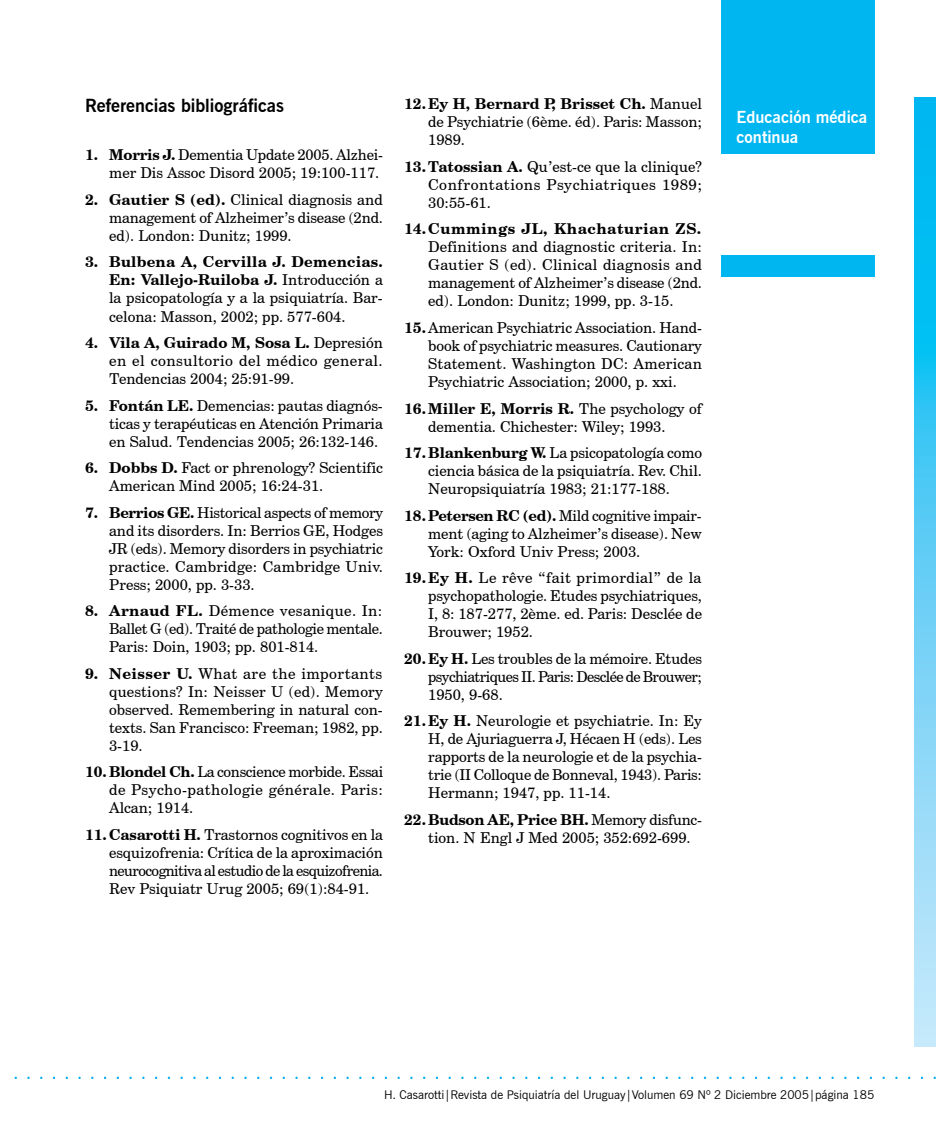
<style>
.page{position:relative;width:936px;height:1132px;background:#fff}
.page>*{position:absolute;margin:0;border:0;box-sizing:border-box;transform-origin:0 0}
.t1{font:700 18px "News Gothic BT";color:#000}
.t2{font:700 16.5px/19.8px "News Gothic BT";color:#fff}
.t3{font:15px/18px "Century Schoolbook BT";color:#000;text-align:justify}
.t4{font:700 15px "Century Schoolbook BT";letter-spacing:.03em;color:#000}
.t5{font:12px "News Gothic BT";color:#000}
.s1{font-weight:700}
</style>
<div class="page">
<div style="left:721px;top:0;width:153px;height:153px;background:#00b6f1"></div>
<div style="left:721px;top:255px;width:153px;height:21px;background:#00b6f1"></div>
<svg style="left:914px;top:98px;width:21px;height:948px"></svg>
<p class="t1" style="left:85px;top:94px;width:200px">Referencias bibliográficas</p>
<p class="t3" style="left:85px;top:146px;width:299px;text-align:right"><span class="s1">1. Morris J.</span> Dementia Update 2005. Alzhei&shy;mer Dis Assoc Disord 2005; 19:100-117.</p>
<p class="t3" style="left:109px;top:190px;width:275px;text-indent:-24px"><span class="s1">2. Gautier S (ed).</span> Clinical diagnosis and management of Alzheimer’s disease (2nd. ed). London: Dunitz; 1999.</p>
<p class="t3" style="left:109px;top:253px;width:275px;text-indent:-24px"><span class="s1">3. Bulbena A, Cervilla J. Demencias.<br>En: Vallejo-Ruiloba J.</span> Introducción a la psicopatología y a la psiquiatría. Bar&shy;celona: Masson, 2002; pp. 577-604.</p>
<p class="t3" style="left:109px;top:333px;width:275px;text-indent:-24px"><span class="s1">4. Vila A, Guirado M, Sosa L.</span> Depresión en el consultorio del médico general.<br>Tendencias 2004; 25:91-99.</p>
<p class="t3" style="left:109px;top:396px;width:275px;text-indent:-24px"><span class="s1">5. Fontán LE.</span> Demencias: pautas diagnós&shy;ticas y terapéuticas en Atención Primaria en Salud. Tendencias 2005; 26:132-146.</p>
<p class="t3" style="left:109px;top:458px;width:275px;text-indent:-24px"><span class="s1">6. Dobbs D.</span> Fact or phrenology? Scientific<br>American Mind 2005; 16:24-31.</p>
<p class="t3" style="left:109px;top:503px;width:276px;text-indent:-24px"><span class="s1">7. Berrios GE.</span> Historical aspects of memory and its disorders. In: Berrios GE, Hodges JR (eds). Memory disorders in psychiatric practice. Cambridge: Cambridge Univ.<br>Press; 2000, pp. 3-33.</p>
<p class="t3" style="left:109px;top:601px;width:275px;text-indent:-24px"><span class="s1">8. Arnaud FL.</span> Démence vesanique. In:<br>Ballet G (ed). Traité de pathologie mentale.<br>Paris: Doin, 1903; pp. 801-814.</p>
<p class="t3" style="left:109px;top:664px;width:275px;text-indent:-24px"><span class="s1">9. Neisser U.</span> What are the importants questions? In: Neisser U (ed). Memory observed. Remembering in natural con&shy;texts. San Francisco: Freeman; 1982, pp.<br>3-19.</p>
<p class="t3" style="left:109px;top:762px;width:275px;text-indent:-24px"><span class="s1">10. Blondel Ch.</span> La conscience morbide. Essai de Psycho-pathologie générale. Paris:<br>Alcan; 1914.</p>
<p class="t3" style="left:109px;top:825px;width:275px;text-indent:-24px"><span class="s1">11. Casarotti H.</span> Trastornos cognitivos en la esquizofrenia: Crítica de la aproximación neurocognitiva al estudio de la esquizofrenia.<br>Rev Psiquiatr Urug 2005; 69(1):84-91.</p>
<p class="t3" style="left:428px;top:95px;width:275px;text-indent:-24px"><span class="s1">12. Ey H, Bernard P, Brisset Ch.</span> Manuel de Psychiatrie (6ème. éd). Paris: Masson; 1989.</p>
<p class="t3" style="left:428px;top:157px;width:275px;text-indent:-24px"><span class="s1">13. Tatossian A.</span> Qu’est-ce que la clinique?<br>Confrontations Psychiatriques 1989; 30:55-61.</p>
<p class="t4" style="left:404px;top:219px;width:299px">14. Cummings JL, Khachaturian ZS.</p>
<p class="t3" style="left:428px;top:238px;width:275px">Definitions and diagnostic criteria. In:<br>Gautier S (ed). Clinical diagnosis and management of Alzheimer’s disease (2nd. ed). London: Dunitz; 1999, pp. 3-15.</p>
<p class="t3" style="left:428px;top:318px;width:275px;text-indent:-24px"><span class="s1">15.</span> American Psychiatric Association. Hand&shy;book of psychiatric measures. Cautionary Statement. Washington DC: American Psychiatric Association; 2000, p. xxi.</p>
<p class="t3" style="left:428px;top:399px;width:275px;text-indent:-24px"><span class="s1">16. Miller E, Morris R.</span> The psychology of dementia. Chichester: Wiley; 1993.</p>
<p class="t3" style="left:428px;top:443px;width:275px;text-indent:-24px"><span class="s1">17. Blankenburg W.</span> La psicopatología como ciencia básica de la psiquiatría. Rev. Chil.<br>Neuropsiquiatría 1983; 21:177-188.</p>
<p class="t3" style="left:428px;top:506px;width:275px;text-indent:-24px"><span class="s1">18. Petersen RC (ed).</span> Mild cognitive impair&shy;ment (aging to Alzheimer’s disease). New York: Oxford Univ Press; 2003.</p>
<p class="t3" style="left:428px;top:568px;width:275px;text-indent:-24px"><span class="s1">19. Ey H.</span> Le rêve “fait primordial” de la psychopathologie. Etudes psychiatriques, I, 8: 187-277, 2ème. ed. Paris: Desclée de Brouwer; 1952.</p>
<p class="t3" style="left:428px;top:649px;width:275px;text-indent:-24px"><span class="s1">20. Ey H.</span> Les troubles de la mémoire. Etudes psychiatriques II. Paris: Desclée de Brouwer; 1950, 9-68.</p>
<p class="t3" style="left:428px;top:711px;width:275px;text-indent:-24px"><span class="s1">21. Ey H.</span> Neurologie et psychiatrie. In: Ey H, de Ajuriaguerra J, Hécaen H (eds). Les rapports de la neurologie et de la psychia&shy;trie (II Colloque de Bonneval, 1943). Paris:<br>Hermann; 1947, pp. 11-14.</p>
<p class="t3" style="left:428px;top:810px;width:275px;text-indent:-24px"><span class="s1">22. Budson AE, Price BH.</span> Memory disfunc&shy;tion. N Engl J Med 2005; 352:692-699.</p>
<p class="t2" style="left:736px;top:107px;width:132px">Educación médica continua</p>
<p class="t5" style="left:384px;top:1086px;width:491px">H. Casarotti|Revista de Psiquiatría del Uruguay|Volumen 69 Nº 2 Diciembre 2005|página 185</p>
</div>
